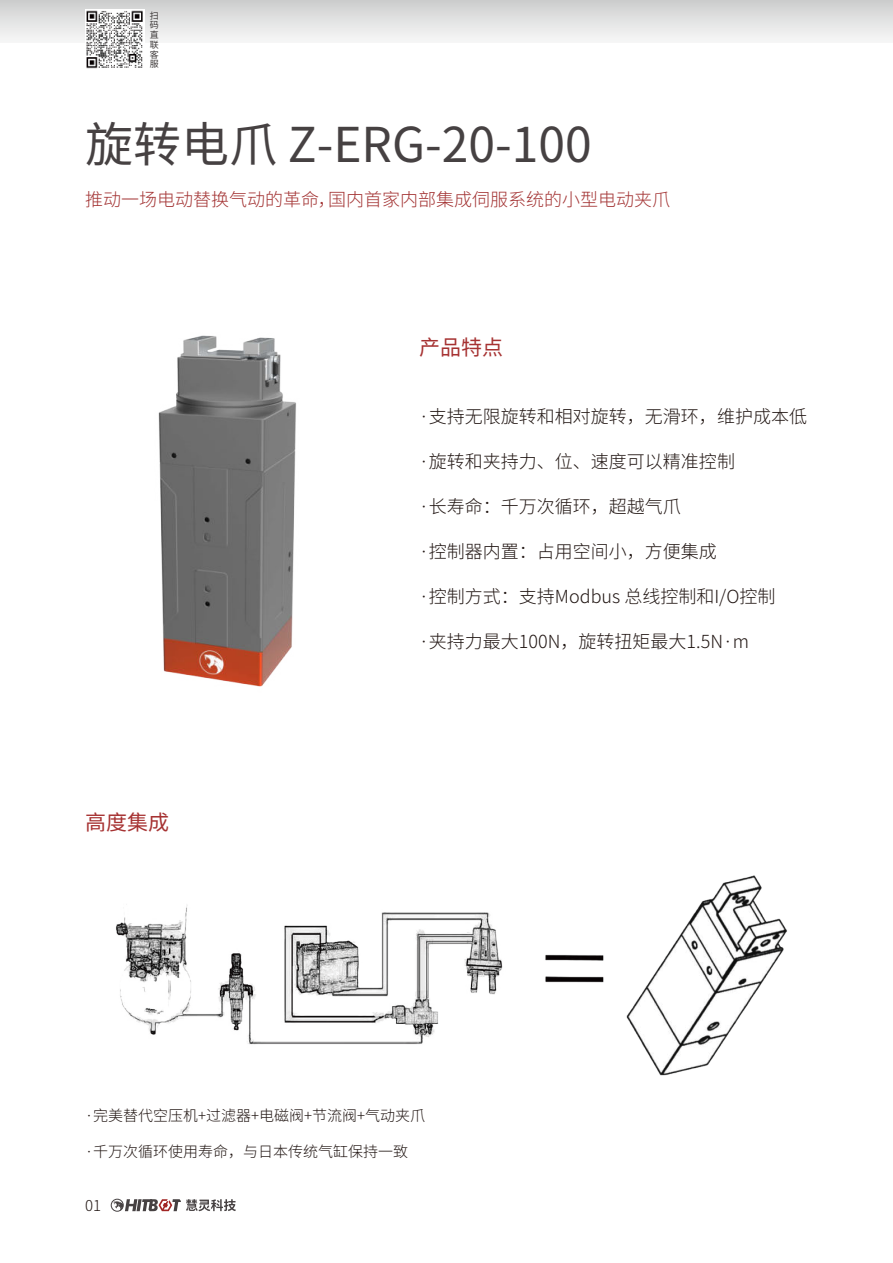
<style>
.page{position:relative;width:893px;height:1263px;background:#fff}
.page>*{position:absolute;margin:0;border:0;box-sizing:border-box;transform-origin:0 0}
.t1{font:48px "Source Han Sans CN";color:#464142}
.t2{font:21px "Source Han Sans CN";color:#a63232}
.t3{font:300 18px "Source Han Sans CN";color:#221714}
.t4{font:300 18px "Source Han Sans CN";color:#a33333}
.t5{font:300 15px "Source Han Sans CN";color:#221714}
.t6{font:9px/9.8px "Source Han Sans CN";color:#3d3939;text-align:justify}
</style>
<div class="page">
<div style="left:0;top:0;width:893px;height:43px;background:linear-gradient(to bottom,#cdcece,#f8f9f9)"></div>
<img style="left:85px;top:10px;width:59px;height:59px">
<div style="left:111px;top:1199px;width:12px;height:12px;border:1px solid #464142;border-radius:50%"></div>
<svg style="left:113px;top:1199px;width:123px;height:12px"></svg>
<img style="left:116px;top:875px;width:671px;height:201px">
<img style="left:158px;top:335px;width:138px;height:352px">
<p class="t6" style="left:150px;top:11px;width:10px">扫码直联客服</p>
<h1 class="t1" style="left:85px;top:118px;width:508px">旋转电爪 Z-ERG-20-100</h1>
<p class="t4" style="left:85px;top:189px;width:586px">推动一场电动替换气动的革命，国内首家内部集成伺服系统的小型电动夹爪</p>
<p class="t2" style="left:419px;top:336px;width:85px">产品特点</p>
<p class="t2" style="left:85px;top:810px;width:86px">高度集成</p>
<p class="t3" style="left:419px;top:406px;width:389px">·支持无限旋转和相对旋转，无滑环，维护成本低</p>
<p class="t3" style="left:419px;top:451px;width:317px">·旋转和夹持力、位、速度可以精准控制</p>
<p class="t3" style="left:419px;top:496px;width:263px">·长寿命：千万次循环，超越气爪</p>
<p class="t3" style="left:419px;top:541px;width:299px">·控制器内置：占用空间小，方便集成</p>
<p class="t3" style="left:419px;top:586px;width:358px">·控制方式：支持Modbus 总线控制和I/O控制</p>
<p class="t3" style="left:419px;top:631px;width:331px">·夹持力最大100N，旋转扭矩最大1.5N·m</p>
<p class="t5" style="left:85px;top:1107px;width:342px">·完美替代空压机+过滤器+电磁阀+节流阀+气动夹爪</p>
<p class="t5" style="left:85px;top:1143px;width:325px">·千万次循环使用寿命，与日本传统气缸保持一致</p>
<p class="t5" style="left:85px;top:1196px;width:18px">01</p>
</div>
